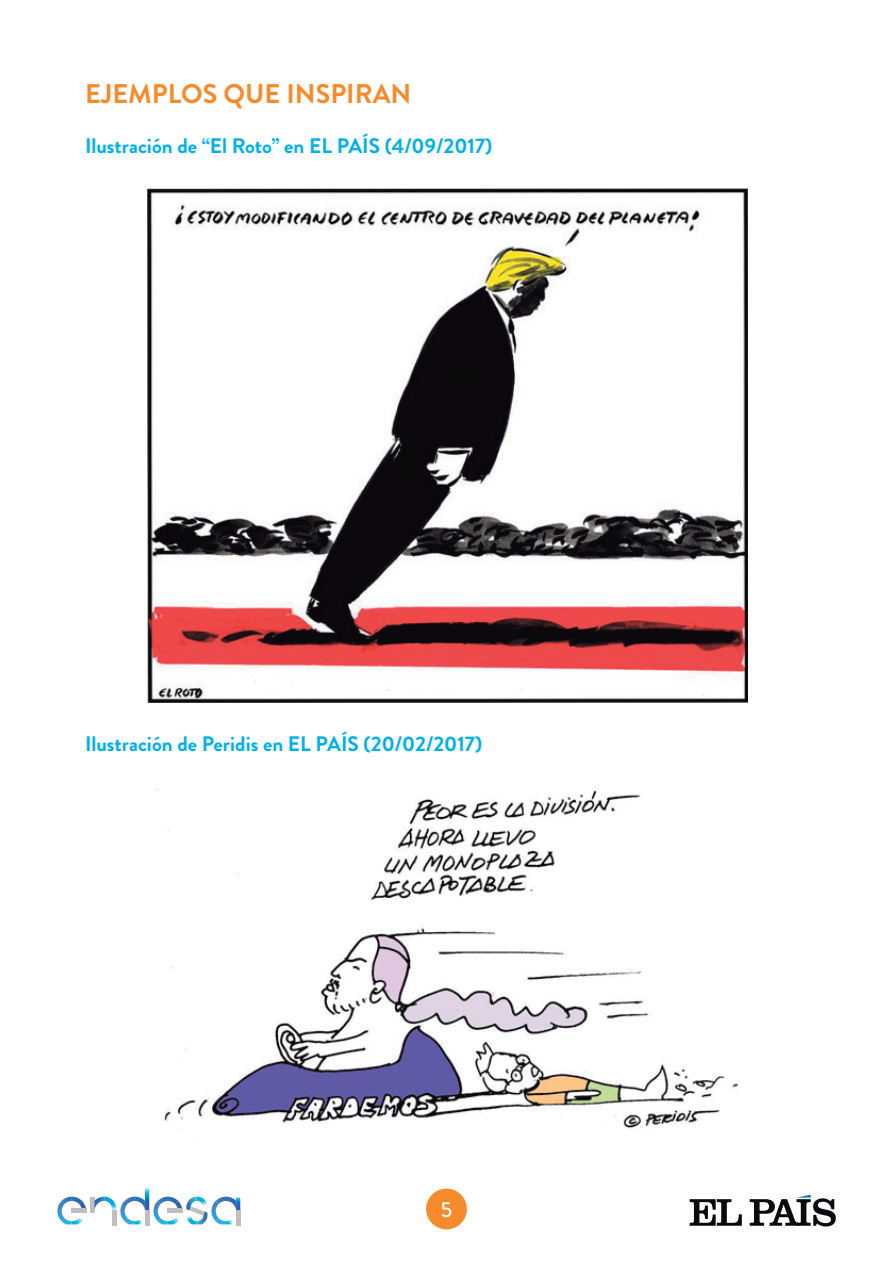
<style>
.page{position:relative;width:893px;height:1263px;background:#fff}
.page>*{position:absolute;margin:0;border:0;box-sizing:border-box;transform-origin:0 0}
.t1{font:700 27px "Brandon Grotesque";color:#f58b2a}
.t2{font:500 21.6px "Brandon Grotesque";color:#fff}
.t3{font:700 21px "Brandon Grotesque";color:#00b0e8}
</style>
<div class="page">
<svg style="left:690px;top:1199px;width:52px;height:27px"></svg>
<svg style="left:750px;top:1194px;width:86px;height:32px"></svg>
<div style="left:90px;top:1198px;width:5px;height:15px;background:#bebfbe"></div>
<hr style="left:112px;top:1210px;width:4px;height:15px;background:#bebfbe">
<hr style="left:236px;top:1210px;width:4px;height:15px;background:#bebfbe">
<svg style="left:57px;top:1197px;width:29px;height:27px"></svg>
<div style="left:71px;top:1208px;width:15px;height:5px;background:#bebfbe"></div>
<svg style="left:153px;top:1197px;width:87px;height:27px"></svg>
<div style="left:167px;top:1208px;width:15px;height:5px;background:#bebfbe"></div>
<hr style="left:145px;top:1210px;width:4px;height:15px;background:#bebfbe">
<img style="left:145px;top:1187px;width:4px;height:23px">
<svg style="left:95px;top:1197px;width:51px;height:27px"></svg>
<div style="left:426px;top:1188px;width:41px;height:41px;background:#f58b2a;border-radius:50%"></div>
<img style="left:146px;top:188px;width:601px;height:514px">
<img style="left:156px;top:788px;width:582px;height:352px">
<p class="t1" style="left:85px;top:75px;width:328px">EJEMPLOS QUE INSPIRAN</p>
<p class="t3" style="left:85px;top:131px;width:409px">Ilustración de “El Roto” en EL PAÍS (4/09/2017)</p>
<p class="t3" style="left:85px;top:729px;width:399px">Ilustración de Peridis en EL PAÍS (20/02/2017)</p>
<p class="t2" style="left:441px;top:1194px;width:13px">5</p>
</div>
